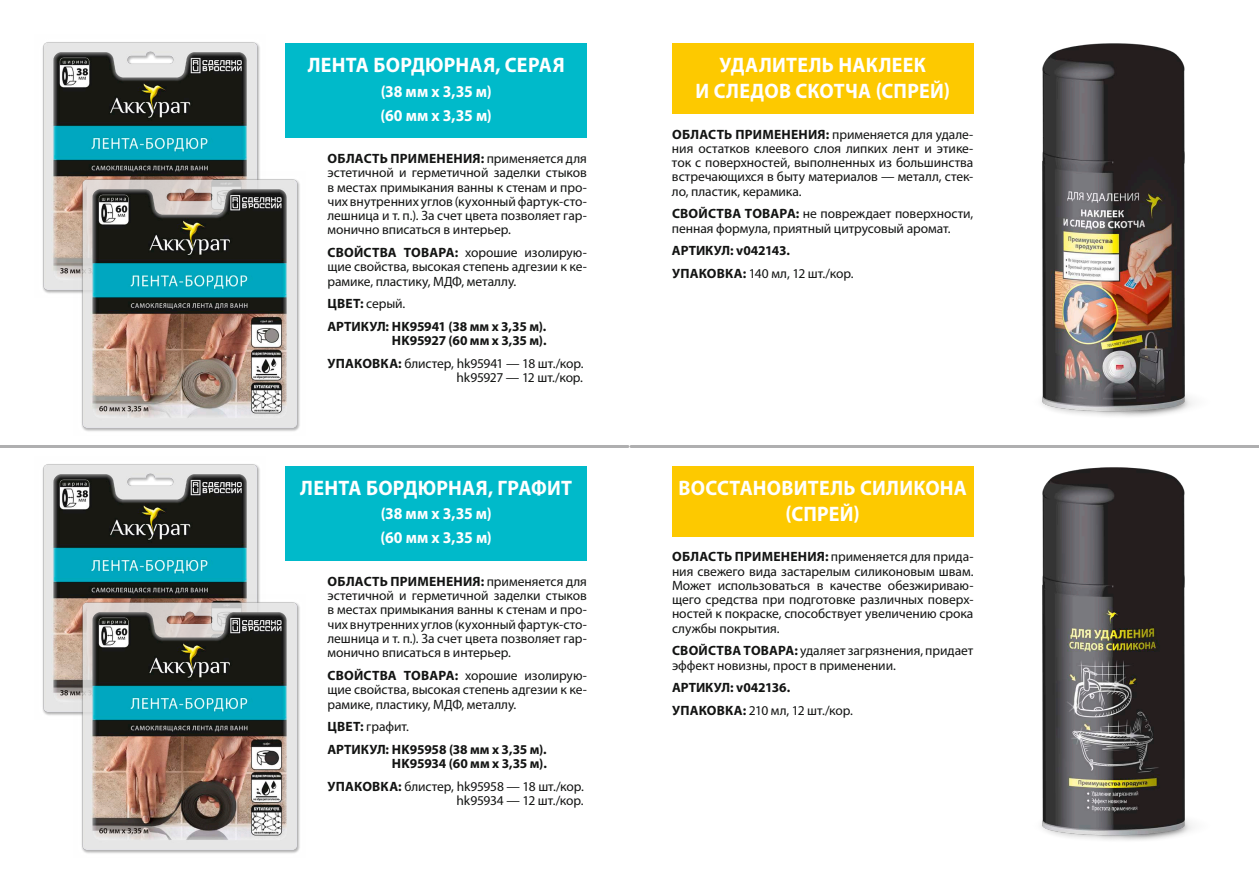
<style>
.page{position:relative;width:1259px;height:893px;background:#fff}
.page>*{position:absolute;margin:0;border:0;box-sizing:border-box;transform-origin:0 0}
.t1{font:700 21px/25.2px "Myriad Pro";letter-spacing:.015em;color:#fff;text-align:center;scale:.95 1}
.t2{font:700 16.5px/24px "Myriad Pro";color:#fff;scale:.95 1}
.t3{font:13.5px/14.2px "Myriad Pro";letter-spacing:-.005em;color:#131413;text-align:justify}
.t4{font:700 13.5px/22.8px "Myriad Pro";letter-spacing:-.005em;color:#131413}
.s1{font-weight:700}
.s2{font-weight:400}
</style>
<div class="page">
<hr style="left:631px;top:445px;width:628px;height:3px;background:#afafb0">
<hr style="left:0;top:445px;width:628px;height:3px;background:#afafb0">
<img style="left:42px;top:464px;width:218px;height:252px">
<img style="left:42px;top:42px;width:218px;height:252px">
<img style="left:73px;top:595px;width:227px;height:259px">
<img style="left:73px;top:172px;width:227px;height:260px">
<div style="left:285px;top:466px;width:302px;height:94px;background:#00baca"></div>
<div style="left:672px;top:466px;width:301px;height:70px;background:#fdc900"></div>
<div style="left:285px;top:43px;width:302px;height:95px;background:#00baca"></div>
<div style="left:672px;top:43px;width:301px;height:70px;background:#fdc900"></div>
<img style="left:1041px;top:43px;width:152px;height:373px">
<img style="left:1041px;top:416px;width:152px;height:425px">
<h1 class="t1" style="left:308px;top:53px;width:272px">ЛЕНТА БОРДЮРНАЯ, СЕРАЯ</h1>
<p class="t2" style="left:380px;top:79px;width:119px">(38 мм х 3,35 м) (60 мм х 3,35 м)</p>
<p class="t3" style="left:327px;top:152px;width:261px"><span class="s1">ОБЛАСТЬ ПРИМЕНЕНИЯ:</span> применяется для эстетичной и герметичной заделки стыков в местах примыкания ванны к стенам и про&shy;чих внутренних углов (кухонный фартук-сто&shy;лешница и т. п.). За счет цвета позволяет гар&shy;монично вписаться в интерьер.</p>
<p class="t3" style="left:327px;top:246px;width:261px"><span class="s1">СВОЙСТВА ТОВАРА:</span> хорошие изолирую&shy;щие свойства, высокая степень адгезии к ке&shy;рамике, пластику, МДФ, металлу.</p>
<p class="t4" style="left:327px;top:293px;width:220px">ЦВЕТ: <span class="s2">серый.<br></span>АРТИКУЛ: HK95941 (38 мм х 3,35 м).</p>
<p class="t4" style="left:327px;top:330px;width:257px;text-indent:64px">HK95927 (60 мм х 3,35 м).<br>УПАКОВКА: <span class="s2">блистер, hk95941 — 18 шт./кор.</span></p>
<p class="t3" style="left:456px;top:371px;width:128px">hk95927 — 12 шт./кор.</p>
<h1 class="t1" style="left:300px;top:476px;width:288px">ЛЕНТА БОРДЮРНАЯ, ГРАФИТ</h1>
<p class="t2" style="left:380px;top:502px;width:119px">(38 мм х 3,35 м) (60 мм х 3,35 м)</p>
<p class="t3" style="left:327px;top:575px;width:261px"><span class="s1">ОБЛАСТЬ ПРИМЕНЕНИЯ:</span> применяется для эстетичной и герметичной заделки стыков в местах примыкания ванны к стенам и про&shy;чих внутренних углов (кухонный фартук-сто&shy;лешница и т. п.). За счет цвета позволяет гар&shy;монично вписаться в интерьер.</p>
<p class="t3" style="left:327px;top:669px;width:261px"><span class="s1">СВОЙСТВА ТОВАРА:</span> хорошие изолирую&shy;щие свойства, высокая степень адгезии к ке&shy;рамике, пластику, МДФ, металлу.</p>
<p class="t4" style="left:327px;top:715px;width:221px">ЦВЕТ: <span class="s2">графит.<br></span>АРТИКУЛ: HK95958 (38 мм х 3,35 м).</p>
<p class="t4" style="left:327px;top:752px;width:258px;text-indent:64px">HK95934 (60 мм х 3,35 м).<br>УПАКОВКА: <span class="s2">блистер, hk95958 — 18 шт./кор.</span></p>
<p class="t3" style="left:456px;top:794px;width:129px">hk95934 — 12 шт./кор.</p>
<h1 class="t1" style="left:695px;top:53px;width:269px">УДАЛИТЕЛЬ НАКЛЕЕК<br>И СЛЕДОВ СКОТЧА (СПРЕЙ)</h1>
<p class="t3" style="left:672px;top:127px;width:303px"><span class="s1">ОБЛАСТЬ ПРИМЕНЕНИЯ:</span> применяется для удале&shy;ния остатков клеевого слоя липких лент и этике&shy;ток с поверхностей, выполненных из большинства встречающихся в быту материалов — металл, стек&shy;ло, пластик, керамика.</p>
<p class="t3" style="left:672px;top:207px;width:303px"><span class="s1">СВОЙСТВА ТОВАРА:</span> не повреждает поверхности, пенная формула, приятный цитрусовый аромат.</p>
<p class="t4" style="left:672px;top:240px;width:183px">АРТИКУЛ: v042143.<br>УПАКОВКА: <span class="s2">140 мл, 12 шт./кор.</span></p>
<h1 class="t1" style="left:678px;top:476px;width:305px">ВОССТАНОВИТЕЛЬ СИЛИКОНА (СПРЕЙ)</h1>
<p class="t3" style="left:672px;top:550px;width:303px"><span class="s1">ОБЛАСТЬ ПРИМЕНЕНИЯ:</span> применяется для прида&shy;ния свежего вида застарелым силиконовым швам.<br>Может использоваться в качестве обезжириваю&shy;щего средства при подготовке различных поверх&shy;ностей к покраске, способствует увеличению срока службы покрытия.</p>
<p class="t3" style="left:672px;top:644px;width:303px"><span class="s1">СВОЙСТВА ТОВАРА:</span> удаляет загрязнения, придает эффект новизны, прост в применении.</p>
<p class="t4" style="left:672px;top:677px;width:182px">АРТИКУЛ: v042136.<br>УПАКОВКА: <span class="s2">210 мл, 12 шт./кор.</span></p>
</div>
